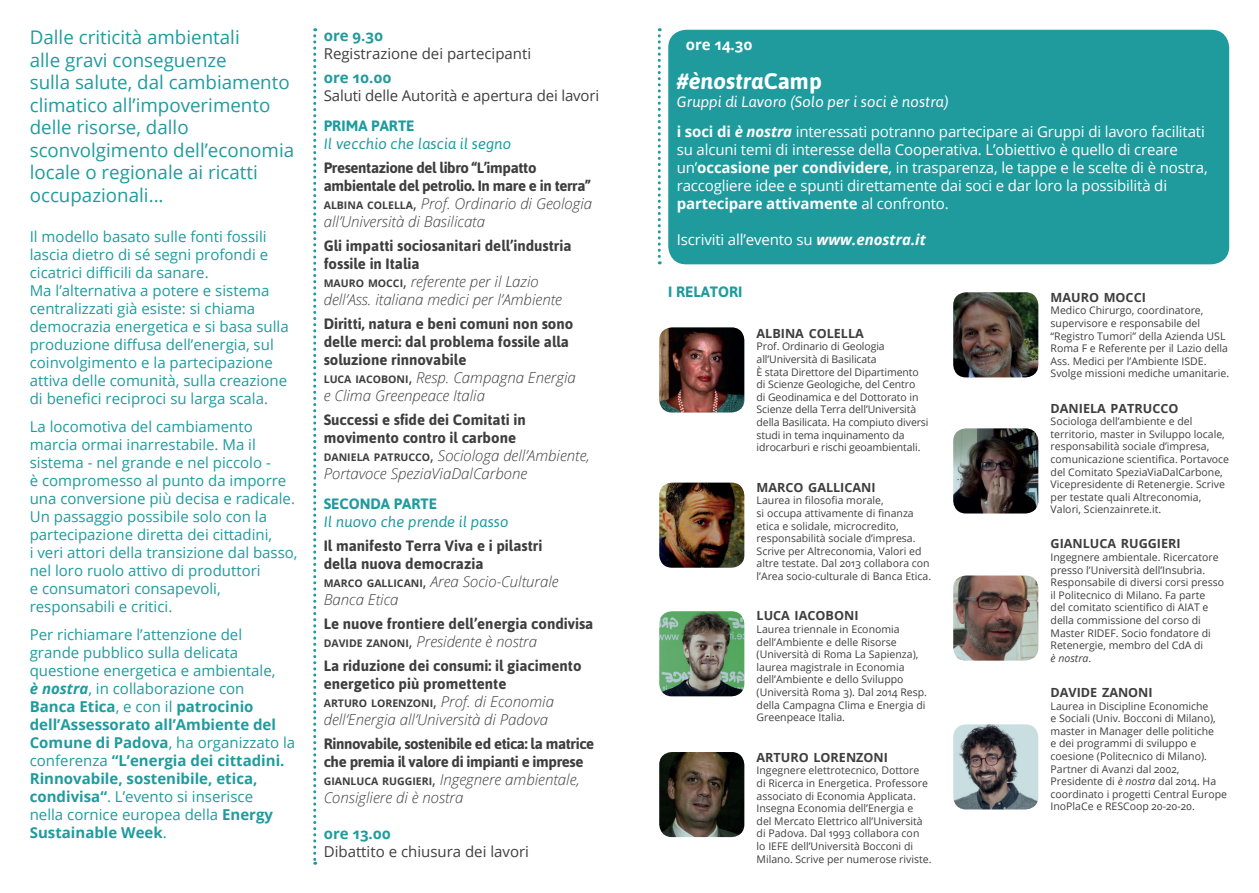
<style>
.page{position:relative;width:1259px;height:893px;background:#fff}
.page>*{position:absolute;margin:0;border:0;box-sizing:border-box;transform-origin:0 0}
.t1{font:italic 700 22.5px "Asap";color:#fff}
.t2{font:18.75px/22.5px "Open Sans";color:#1f9b9e}
.t3{font:15px/18px "Open Sans";color:#1f9b9e}
.t4{font:italic 300 15px/18px "Open Sans";color:#3e3e3f}
.t5{font:15px/18px "Open Sans";letter-spacing:-.01em;color:#fff}
.t6{font:700 15px/18px "Asap";color:#3e3e3f}
.t7{font:700 15px/18px "Asap";letter-spacing:-.025em;color:#3e3e3f}
.t8{font:15px "Open Sans";color:#3e3e3f}
.t9{font:italic 15px "Asap";color:#1f9b9e}
.t10{font:italic 15px "Asap";color:#fff}
.t11{font:700 15px "Asap";color:#1f9b9e}
.t12{font:700 15px "Open Sans";color:#1f9b9e}
.t13{font:700 15px "Open Sans";color:#fff}
.t14{font:700 12.6px "Open Sans";color:#3e3e3f}
.t15{font:10.5px/12.6px "Open Sans";color:#3e3e3f}
.t16{font:700 10.5px "Open Sans";color:#3e3e3f}
.s1{font-weight:700;font-style:italic}
.s2{font-weight:700}
.s3{font-weight:700;font-style:normal;font-size:10.5px}
.s4{font-weight:400;font-style:normal}
.s5{font-weight:400;font-size:15px}
.s6{font-weight:300;font-style:italic;font-size:15px}
.s7{font-style:normal}
.s8{font-style:italic}
</style>
<div class="page">
<svg style="left:313px;top:28px;width:3px;height:837px"></svg>
<svg style="left:658px;top:28px;width:3px;height:236px"></svg>
<img style="left:659px;top:327px;width:85px;height:85px">
<img style="left:659px;top:483px;width:85px;height:85px">
<img style="left:659px;top:611px;width:85px;height:85px">
<img style="left:659px;top:752px;width:85px;height:85px">
<img style="left:953px;top:292px;width:85px;height:85px">
<img style="left:953px;top:428px;width:85px;height:85px">
<img style="left:953px;top:576px;width:85px;height:85px">
<img style="left:953px;top:724px;width:85px;height:85px">
<div style="left:668px;top:30px;width:561px;height:234px;background:#1f9b9e;border-radius:18px"></div>
<h2 class="t2" style="left:30px;top:26px;width:266px">Dalle criticità ambientali<br>alle gravi conseguenze<br>sulla salute, dal cambiamento climatico all’impoverimento delle risorse, dallo sconvolgimento dell’economia locale o regionale ai ricatti occupazionali...</h2>
<p class="t3" style="left:30px;top:227px;width:260px">Il modello basato sulle fonti fossili lascia dietro di sé segni profondi e cicatrici difficili da sanare.<br>Ma l’alternativa a potere e sistema centralizzati già esiste: si chiama democrazia energetica e si basa sulla produzione diffusa dell’energia, sul coinvolgimento e la partecipazione attiva delle comunità, sulla creazione di benefici reciproci su larga scala.</p>
<p class="t3" style="left:30px;top:417px;width:269px">La locomotiva del cambiamento marcia ormai inarrestabile. Ma il sistema - nel grande e nel piccolo -<br>è compromesso al punto da imporre una conversione più decisa e radicale.<br>Un passaggio possibile solo con la partecipazione diretta dei cittadini,<br>i veri attori della transizione dal basso, nel loro ruolo attivo di produttori<br>e consumatori consapevoli, responsabili e critici.</p>
<p class="t3" style="left:30px;top:626px;width:267px">Per richiamare l’attenzione del grande pubblico sulla delicata questione energetica e ambientale,<br><span class="s1">è nostra</span>, in collaborazione con<br><span class="s2">Banca Etica</span>, e con il <span class="s2">patrocinio dell’Assessorato all’Ambiente del Comune di Padova</span>, ha organizzato la conferenza <span class="s2">“L’energia dei cittadini.<br>Rinnovabile, sostenibile, etica, condivisa“</span>. L’evento si inserisce<br>nella cornice europea della <span class="s2">Energy Sustainable Week</span>.</p>
<h3 class="t12" style="left:324px;top:25px;width:61px">ore 9.30</h3>
<h3 class="t8" style="left:324px;top:44px;width:209px">Registrazione dei partecipanti</h3>
<h3 class="t12" style="left:324px;top:67px;width:69px">ore 10.00</h3>
<h3 class="t8" style="left:324px;top:85px;width:277px">Saluti delle Autorità e apertura dei lavori</h3>
<h3 class="t11" style="left:324px;top:117px;width:92px">PRIMA PARTE</h3>
<h3 class="t9" style="left:324px;top:135px;width:189px">Il vecchio che lascia il segno</h3>
<h3 class="t7" style="left:324px;top:159px;width:268px">Presentazione del libro “L’impatto ambientale del petrolio. In mare e in terra”</h3>
<h3 class="t4" style="left:324px;top:194px;width:270px"><span class="s3">ALBINA COLELLA</span><span class="s4">,</span> Prof. Ordinario di Geologia all’Università di Basilicata</h3>
<h3 class="t6" style="left:324px;top:237px;width:249px">Gli impatti sociosanitari dell’industria fossile in Italia</h3>
<h3 class="t4" style="left:324px;top:272px;width:240px"><span class="s3">MAURO MOCCI</span><span class="s4">,</span> referente per il Lazio dell’Ass. italiana medici per l’Ambiente</h3>
<h3 class="t6" style="left:324px;top:315px;width:251px">Diritti, natura e beni comuni non sono delle merci: dal problema fossile alla soluzione rinnovabile</h3>
<h3 class="t4" style="left:324px;top:368px;width:254px"><span class="s3">LUCA IACOBONI</span><span class="s4">,</span> Resp. Campagna Energia e Clima Greenpeace Italia</h3>
<h3 class="t6" style="left:324px;top:411px;width:203px">Successi e sfide dei Comitati in movimento contro il carbone</h3>
<h3 class="t4" style="left:324px;top:446px;width:268px"><span class="s3">DANIELA PATRUCCO</span><span class="s4">,</span> Sociologa dell’Ambiente,<br>Portavoce SpeziaViaDalCarbone</h3>
<h3 class="t11" style="left:324px;top:495px;width:115px">SECONDA PARTE</h3>
<h3 class="t9" style="left:324px;top:513px;width:186px">Il nuovo che prende il passo</h3>
<h3 class="t6" style="left:324px;top:537px;width:220px">Il manifesto Terra Viva e i pilastri della nuova democrazia</h3>
<h3 class="t4" style="left:324px;top:572px;width:236px"><span class="s3">MARCO GALLICANI</span><span class="s4">,</span> Area Socio-Culturale<br>Banca Etica</h3>
<h3 class="t6" style="left:324px;top:615px;width:271px">Le nuove frontiere dell’energia condivisa</h3>
<h3 class="t4" style="left:324px;top:632px;width:215px"><span class="s3">DAVIDE ZANONI</span><span class="s4">,</span> Presidente è nostra</h3>
<h3 class="t6" style="left:324px;top:656px;width:259px">La riduzione dei consumi: il giacimento energetico più promettente</h3>
<p class="t16" style="left:324px;top:696px;width:232px">ARTURO LORENZONI<span class="s5">,</span> <span class="s6">Prof. di Economia</span></p>
<h3 class="t4" style="left:324px;top:710px;width:226px">dell’Energia all’Università di Padova</h3>
<h3 class="t7" style="left:324px;top:734px;width:272px">Rinnovabile, sostenibile ed etica: la matrice che premia il valore di impianti e imprese</h3>
<h3 class="t4" style="left:324px;top:770px;width:258px"><span class="s3">GIANLUCA RUGGIERI</span><span class="s4">,</span> Ingegnere ambientale,<br>Consigliere di è nostra</h3>
<h3 class="t12" style="left:324px;top:823px;width:69px">ore 13.00</h3>
<h3 class="t8" style="left:324px;top:841px;width:207px">Dibattito e chiusura dei lavori</h3>
<h3 class="t13" style="left:686px;top:34px;width:68px">ore 14.30</h3>
<h1 class="t1" style="left:677px;top:68px;width:147px">#ènostra<span class="s7">Camp</span></h1>
<h3 class="t10" style="left:677px;top:93px;width:273px">Gruppi di Lavoro (Solo per i soci è nostra)</h3>
<p class="t5" style="left:677px;top:122px;width:532px"><span class="s2">i soci di</span> <span class="s1">è nostra</span> interessati potranno partecipare ai Gruppi di lavoro facilitati su alcuni temi di interesse della Cooperativa. L’obiettivo è quello di creare un’<span class="s2">occasione per condividere</span>, in trasparenza, le tappe e le scelte di è nostra, raccogliere idee e spunti direttamente dai soci e dar loro la possibilità di <span class="s2">partecipare attivamente</span> al confronto.</p>
<h3 class="t5" style="left:677px;top:230px;width:251px">Iscriviti all’evento su <span class="s1">www.enostra.it</span></h3>
<h3 class="t11" style="left:668px;top:283px;width:43px">i re lator</h3>
<h3 class="t11" style="left:738px;top:283px;width:6px">i</h3>
<p class="t14" style="left:756px;top:324px;width:109px">ALBINA COLELLA</p>
<p class="t15" style="left:756px;top:340px;width:173px">Prof. Ordinario di Geologia all’Università di Basilicata<br>È stata Direttore del Dipartimento di Scienze Geologiche, del Centro<br>di Geodinamica e del Dottorato in Scienze della Terra dell’Università della Basilicata. Ha compiuto diversi studi in tema inquinamento da idrocarburi e rischi geoambientali.</p>
<p class="t14" style="left:756px;top:478px;width:120px">MARCO GALLICANI</p>
<p class="t15" style="left:756px;top:494px;width:176px">Laurea in filosofia morale,<br>si occupa attivamente di finanza etica e solidale, microcredito, responsabilità sociale d’impresa.<br>Scrive per Altreconomia, Valori ed altre testate. Dal 2013 collabora con l’Area socio-culturale di Banca Etica.</p>
<p class="t14" style="left:756px;top:607px;width:103px">LUCA IACOBONI</p>
<p class="t15" style="left:756px;top:623px;width:172px">Laurea triennale in Economia dell’Ambiente e delle Risorse (Università di Roma La Sapienza), laurea magistrale in Economia dell’Ambiente e dello Sviluppo (Università Roma 3). Dal 2014 Resp. della Campagna Clima e Energia di<br>Greenpeace Italia.</p>
<p class="t14" style="left:756px;top:748px;width:133px">ARTURO LORENZONI</p>
<p class="t15" style="left:756px;top:764px;width:176px">Ingegnere elettrotecnico, Dottore<br>di Ricerca in Energetica. Professore associato di Economia Applicata.<br>Insegna Economia dell’Energia e<br>del Mercato Elettrico all’Università di Padova. Dal 1993 collabora con<br>lo IEFE dell’Università Bocconi di Milano. Scrive per numerose riviste.</p>
<p class="t14" style="left:1050px;top:288px;width:97px">MAURO MOCCI</p>
<p class="t15" style="left:1050px;top:304px;width:180px">Medico Chirurgo, coordinatore, supervisore e responsabile del “Registro Tumori” della Azienda USL Roma F e Referente per il Lazio della Ass. Medici per l’Ambiente ISDE.<br>Svolge missioni mediche umanitarie.</p>
<p class="t14" style="left:1050px;top:399px;width:129px">DANIELA PATRUCCO</p>
<p class="t15" style="left:1050px;top:415px;width:180px">Sociologa dell’ambiente e del territorio, master in Sviluppo locale, responsabilità sociale d’impresa, comunicazione scientifica. Portavoce del Comitato SpeziaViaDalCarbone, Vicepresidente di Retenergie. Scrive per testate quali Altreconomia, Valori, Scienzainrete.it.</p>
<p class="t14" style="left:1050px;top:535px;width:132px">GIANLUCA RUGGIERI</p>
<p class="t15" style="left:1050px;top:551px;width:175px">Ingegnere ambientale. Ricercatore presso l’Università dell’Insubria.<br>Responsabile di diversi corsi presso il Politecnico di Milano. Fa parte<br>del comitato scientifico di AIAT e della commissione del corso di<br>Master RIDEF. Socio fondatore di<br>Retenergie, membro del CdA di<br><span class="s8">è nostra</span>.</p>
<p class="t14" style="left:1050px;top:683px;width:104px">DAVIDE ZANONI</p>
<p class="t15" style="left:1050px;top:699px;width:178px">Laurea in Discipline Economiche<br>e Sociali (Univ. Bocconi di Milano), master in Manager delle politiche<br>e dei programmi di sviluppo e coesione (Politecnico di Milano).<br>Partner di Avanzi dal 2002,<br>Presidente di <span class="s8">è nostra</span> dal 2014. Ha coordinato i progetti Central Europe<br>InoPlaCe e RESCoop 20-20-20.</p>
</div>
